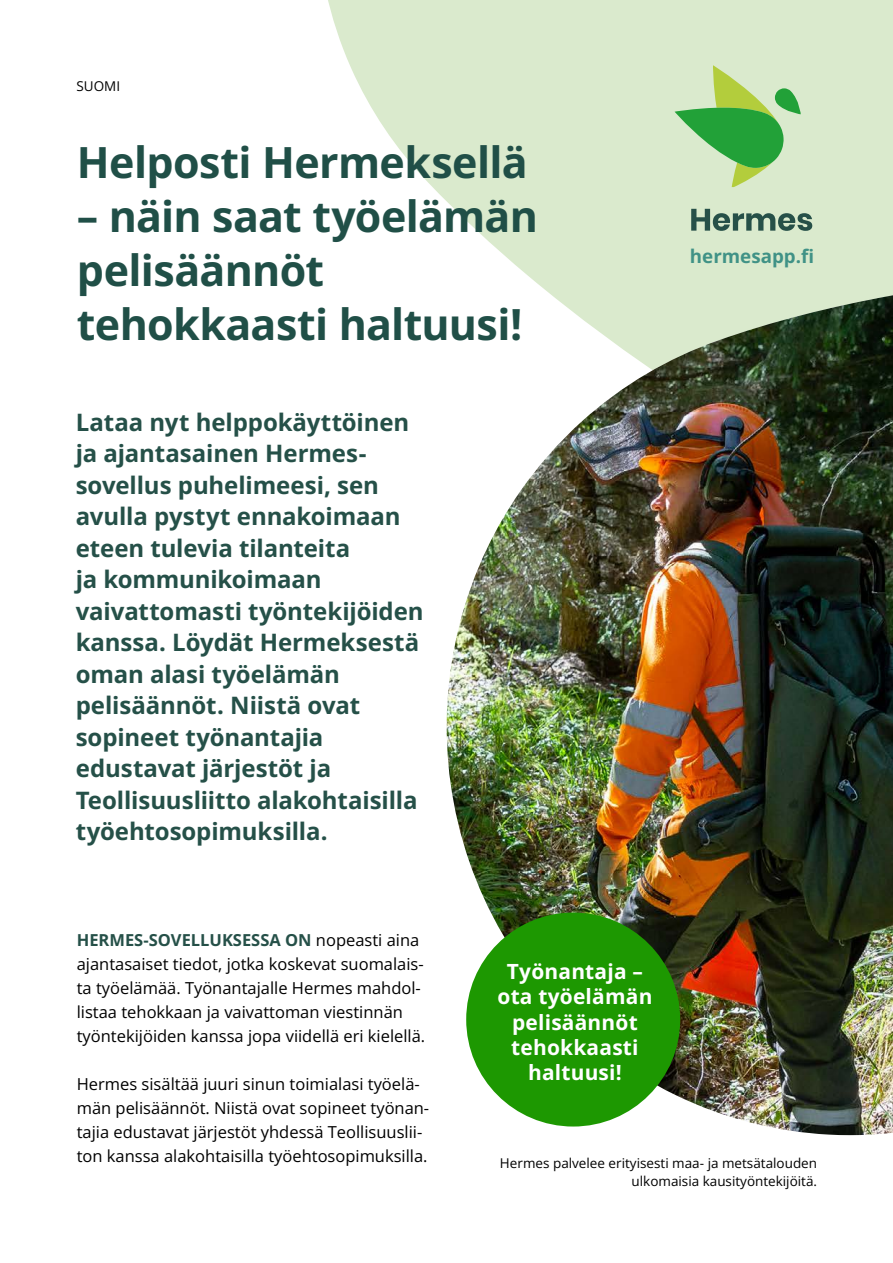
<style>
.page{position:relative;width:893px;height:1263px;background:#fff}
.page>*{position:absolute;margin:0;border:0;box-sizing:border-box;transform-origin:0 0}
.t1{font:700 42.9px/54px "Open Sans";letter-spacing:-.015em;color:#204f47}
.t2{font:700 24px/31.5px "Open Sans";letter-spacing:-.005em;color:#255048}
.t3{font:700 20.85px/25px "Open Sans";letter-spacing:.01em;color:#fff;text-align:center}
.t4{font:700 18.75px "Open Sans";color:#409286}
.t5{font:16.5px/24px "Open Sans";color:#000}
.t6{font:13.5px/18px "Open Sans";color:#000;text-align:right}
.s1{font-weight:700;color:#255048}
</style>
<div class="page">
<svg style="left:328px;top:0;width:565px;height:264px;fill:#daeacd"></svg>
<div style="left:514px;top:264px;width:379px;height:31px;background:#daeacd"></div>
<img style="left:446px;top:295px;width:447px;height:840px">
<div style="left:466px;top:912px;width:214px;height:214px;background:#1d9801;border-radius:50%"></div>
<svg style="left:691px;top:209px;width:121px;height:22px"></svg>
<svg style="left:675px;top:65px;width:126px;height:122px"></svg>
<p class="t6" style="left:77px;top:77px;width:45px">SUOMI</p>
<h1 class="t1" style="left:77px;top:134px;width:452px">Helposti Hermeksellä</h1>
<h1 class="t1" style="left:77px;top:188px;width:462px">– näin saat työelämän pelisäännöt tehokkaasti haltuusi!</h1>
<p class="t2" style="left:76px;top:406px;width:349px">Lataa nyt helppokäyttöinen ja ajantasainen Hermes&shy;sovellus puhelimeesi, sen avulla pystyt ennakoimaan eteen tulevia tilanteita<br>ja kommunikoimaan vaivattomasti työntekijöiden kanssa. Löydät Hermeksestä oman alasi työelämän pelisäännöt. Niistä ovat sopineet työnantajia edustavat järjestöt ja<br>Teollisuusliitto alakohtaisilla työehtosopimuksilla.</p>
<p class="t4" style="left:690px;top:244px;width:126px">hermesapp.fi</p>
<p class="t5" style="left:77px;top:927px;width:350px"><span class="s1">HERMES-SOVELLUKSESSA ON</span> nopeasti aina ajantasaiset tiedot, jotka koskevat suomalais&shy;ta työelämää. Työnantajalle Hermes mahdol&shy;listaa tehokkaan ja vaivattoman viestinnän työntekijöiden kanssa jopa viidellä eri kielellä.</p>
<p class="t5" style="left:77px;top:1071px;width:354px">Hermes sisältää juuri sinun toimialasi työelä&shy;män pelisäännöt. Niistä ovat sopineet työnan&shy;tajia edustavat järjestöt yhdessä Teollisuuslii&shy;ton kanssa alakohtaisilla työehtosopimuksilla.</p>
<p class="t3" style="left:497px;top:959px;width:156px">Työnantaja – ota työelämän pelisäännöt tehokkaasti haltuusi!</p>
<p class="t6" style="left:500px;top:1154px;width:319px">Hermes palvelee erityisesti maa- ja metsätalouden ulkomaisia kausityöntekijöitä.</p>
</div>
